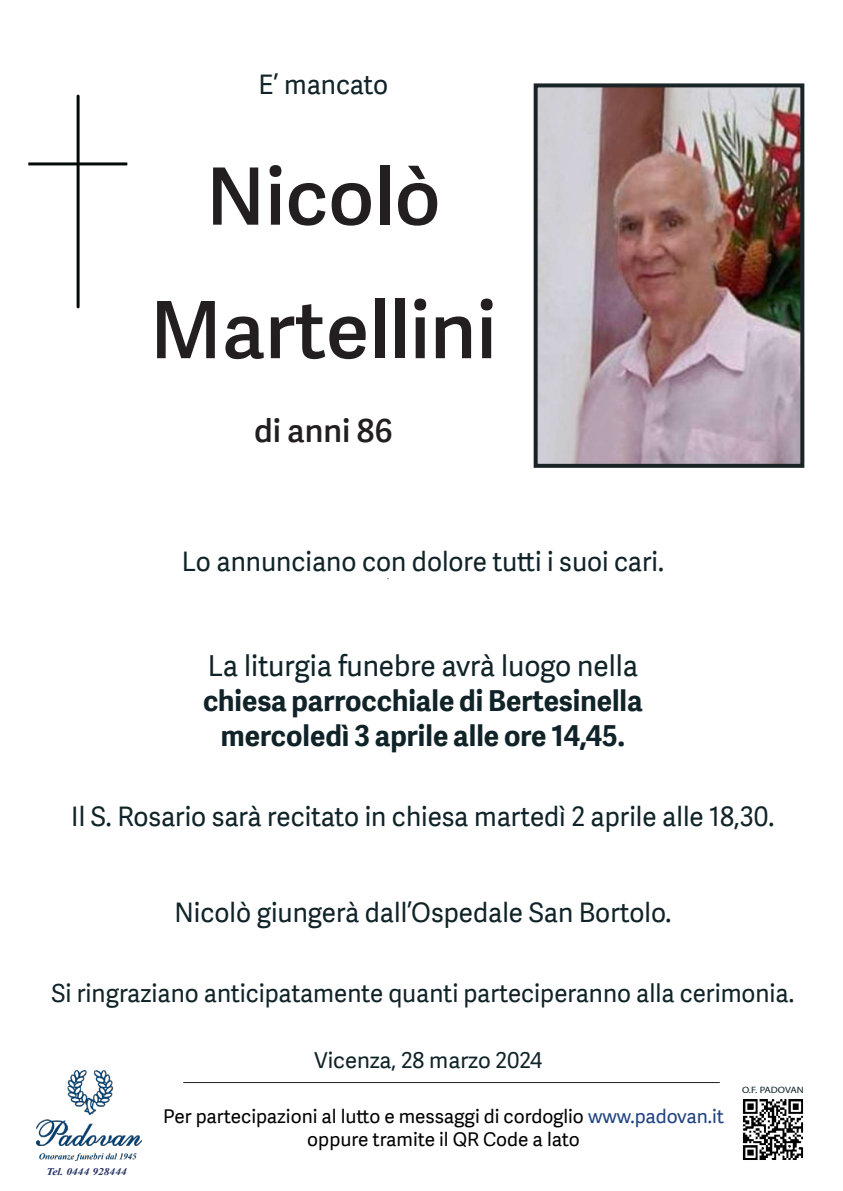
<style>
.page{position:relative;width:843px;height:1191px;background:#fff}
.page>*{position:absolute;margin:0;border:0;box-sizing:border-box;transform-origin:0 0}
.t1{font:600 79px/133.5px "Adelle Sans W01";color:#231f20;text-align:center}
.t2{font:600 32px "Adelle Sans W01";color:#231f20}
.t3{font:700 29px/34.8px "Adelle Sans W04";color:#102328;text-align:center;scale:.96 1}
.t4{font:29px "Adelle Sans W04";color:#102328;scale:.96 1}
.t5{font:27px "Adelle Sans W04";color:#102328;scale:.96 1}
.t6{font:25px "Adelle Sans W04";color:#102328;scale:.96 1}
.t7{font:22px "Adelle Sans W04";color:#102328}
.t8{font:19px/22.8px "Adelle Sans W04";color:#000001;text-align:center}
.t9{font:italic 700 10.2px "Times New Roman";color:#243165;scale:1.12 1}
.t10{font:9.3px "Myriad Pro";color:#102328;scale:1.14 1}
.s1{color:#1e4180}
</style>
<div class="page">
<hr style="left:183px;top:1082px;width:536px;height:1px;background:#1a2426">
<img style="left:36px;top:1071px;width:105px;height:90px">
<hr style="left:77px;top:96px;width:3px;height:211px;background:#030b09">
<svg style="left:28px;top:162px;width:99px;height:3px"></svg>
<img style="left:742px;top:1099px;width:62px;height:61px">
<img style="left:538px;top:88px;width:260px;height:375px">
<div style="left:533px;top:83px;width:270px;height:385px;border:4px solid #1a2426"></div>
<p class="t5" style="left:258px;top:65px;width:136px">E’ mancato</p>
<h1 class="t1" style="left:150px;top:131px;width:348px">Nicolò<br>Martellini</h1>
<p class="t2" style="left:254px;top:413px;width:140px">di anni 86</p>
<p class="t5" style="left:182px;top:542px;width:503px">Lo annunciano con dolore tutti i suoi cari.</p>
<p class="t4" style="left:207px;top:645px;width:449px">La liturgia funebre avrà luogo nella</p>
<p class="t3" style="left:203px;top:682px;width:459px">chiesa parrocchiale di Bertesinella mercoledì 3 aprile alle ore 14,45.</p>
<p class="t5" style="left:71px;top:797px;width:733px">Il S. Rosario sarà recitato in chiesa martedì 2 aprile alle 18,30.</p>
<p class="t5" style="left:174px;top:893px;width:518px">Nicolò giungerà dall’Ospedale San Bortolo.</p>
<p class="t6" style="left:51px;top:976px;width:774px">Si ringraziano anticipatamente quanti parteciperanno alla cerimonia.</p>
<p class="t9" style="left:46px;top:1165px;width:73px">Tel. 0444 928444</p>
<p class="t7" style="left:314px;top:1045px;width:229px">Vicenza, 28 marzo 2024</p>
<p class="t8" style="left:163px;top:1104px;width:562px">Per partecipazioni al lutto e messaggi di cordoglio <span class="s1">www.padovan.it </span>oppure tramite il QR Code a lato</p>
<p class="t10" style="left:741px;top:1084px;width:56px">O.F. PADOVAN</p>
</div>
